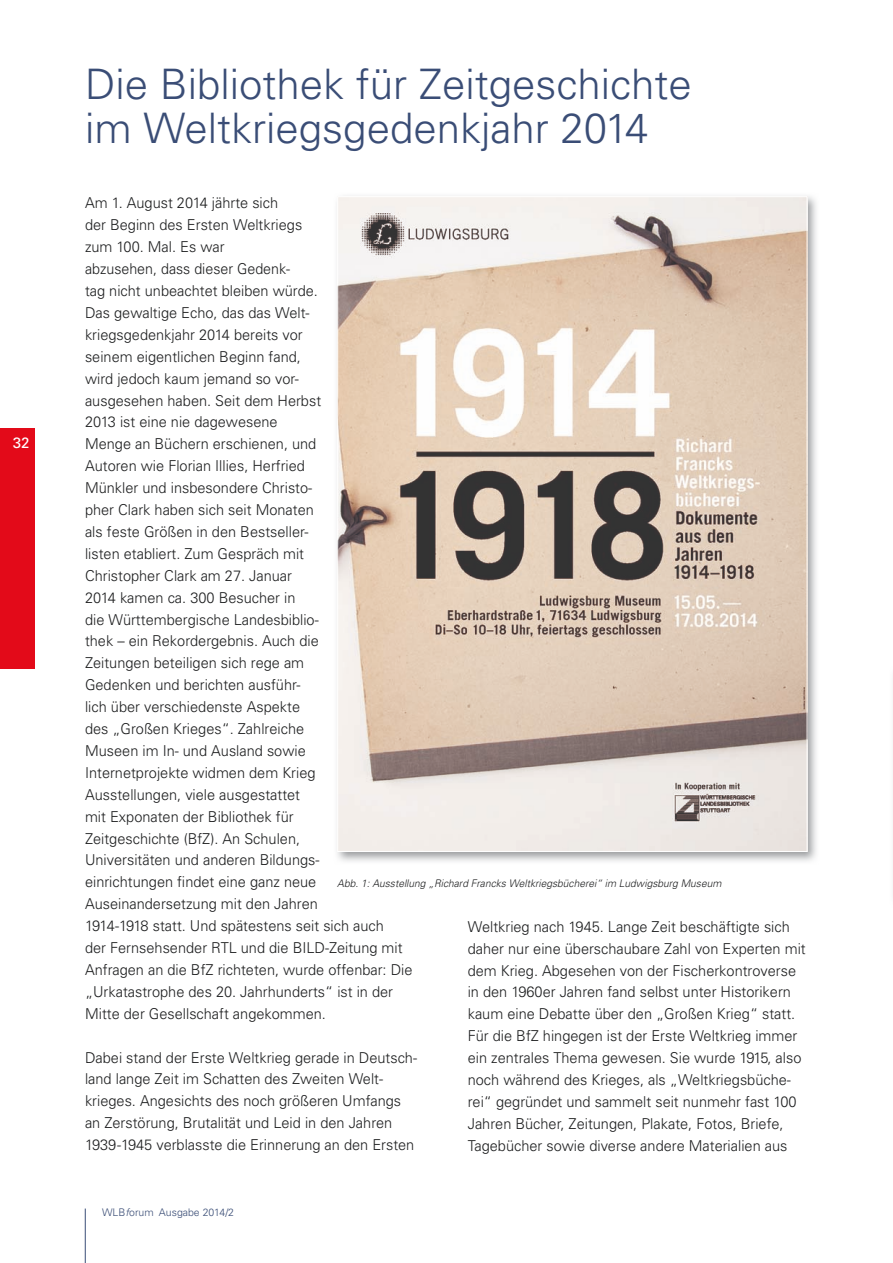
<style>
.page{position:relative;width:893px;height:1263px;background:#fff}
.page>*{position:absolute;margin:0;border:0;box-sizing:border-box;transform-origin:0 0}
.t1{font:300 42px/43.8px "Univers";color:#3a4d76}
.t2{font:300 15px/21.9px "Univers";color:#1d1e1f}
.t3{font:15px "Univers";color:#fff}
.t4{font:italic 300 10.5px "Univers";color:#1d1e1f}
.t5{font:300 10.5px "Univers";color:#3a4d76}
.s1{font-style:italic}
</style>
<div class="page">
<hr style="left:85px;top:1208px;width:1px;height:55px;background:#3a4d76">
<div style="left:0;top:428px;width:34px;height:240px;background:#e30a19"></div>
<img style="left:337px;top:196px;width:480px;height:666px">
<img style="left:339px;top:198px;width:466px;height:652px">
<p class="t3" style="left:13px;top:434px;width:18px">32</p>
<h1 class="t1" style="left:85px;top:61px;width:608px">Die Bibliothek für Zeitgeschichte im Weltkriegsgedenkjahr 2014</h1>
<p class="t2" style="left:85px;top:192px;width:329px">Am 1. August 2014 jährte sich<br>der Beginn des Ersten Weltkriegs<br>zum 100. Mal. Es war<br>abzusehen, dass dieser Gedenk-<br>tag nicht unbeachtet bleiben würde.<br>Das gewaltige Echo, das das Welt&shy;kriegsgedenkjahr 2014 bereits vor<br>seinem eigentlichen Beginn fand,<br>wird jedoch kaum jemand so vor-<br>ausgesehen haben. Seit dem Herbst<br>2013 ist eine nie dagewesene<br>Menge an Büchern erschienen, und<br>Autoren wie Florian Illies, Herfried<br>Münkler und insbesondere Christo-<br>pher Clark haben sich seit Monaten<br>als feste Größen in den Bestseller-<br>listen etabliert. Zum Gespräch mit<br>Christopher Clark am 27. Januar<br>2014 kamen ca. 300 Besucher in<br>die Württembergische Landesbiblio-<br>thek – ein Rekordergebnis. Auch die<br>Zeitungen beteiligen sich rege am<br>Gedenken und berichten ausführ-<br>lich über verschiedenste Aspekte<br>des „Großen Krieges“. Zahlreiche<br>Museen im In- und Ausland sowie Internetprojekte widmen dem Krieg Ausstellungen, viele ausgestattet<br>mit Exponaten der Bibliothek für<br>Zeitgeschichte (BfZ). An Schulen,<br>Universitäten und anderen Bildungs-<br>einrichtungen findet eine ganz neue Auseinandersetzung mit den Jahren<br>1914-1918 statt. Und spätestens seit sich auch<br>der Fernsehsender RTL und die BILD-Zeitung mit Anfragen an die BfZ richteten, wurde offenbar: Die „Urkatastrophe des 20. Jahrhunderts“ ist in der Mitte der Gesellschaft angekommen.</p>
<p class="t2" style="left:85px;top:1046px;width:334px">Dabei stand der Erste Weltkrieg gerade in Deutsch&shy;land lange Zeit im Schatten des Zweiten Welt&shy;krieges. Angesichts des noch größeren Umfangs an Zerstörung, Brutalität und Leid in den Jahren 1939-1945 verblasste die Erinnerung an den Ersten</p>
<p class="t4" style="left:337px;top:877px;width:386px">Abb. 1: Ausstellung „Richard Francks Weltkriegsbücherei“ im Ludwigsburg Museum</p>
<p class="t2" style="left:468px;top:915px;width:340px">Weltkrieg nach 1945. Lange Zeit beschäftigte sich daher nur eine überschaubare Zahl von Experten mit dem Krieg. Abgesehen von der Fischerkontroverse in den 1960er Jahren fand selbst unter Historikern kaum eine Debatte über den „Großen Krieg“ statt.<br>Für die BfZ hingegen ist der Erste Weltkrieg immer ein zentrales Thema gewesen. Sie wurde 1915, also noch während des Krieges, als „Weltkriegsbüche&shy;rei“ gegründet und sammelt seit nunmehr fast 100<br>Jahren Bücher, Zeitungen, Plakate, Fotos, Briefe, Tagebücher sowie diverse andere Materialien aus</p>
<p class="t5" style="left:102px;top:1206px;width:134px">WLB<span class="s1">f</span>orum Ausgabe 2014/2</p>
</div>
